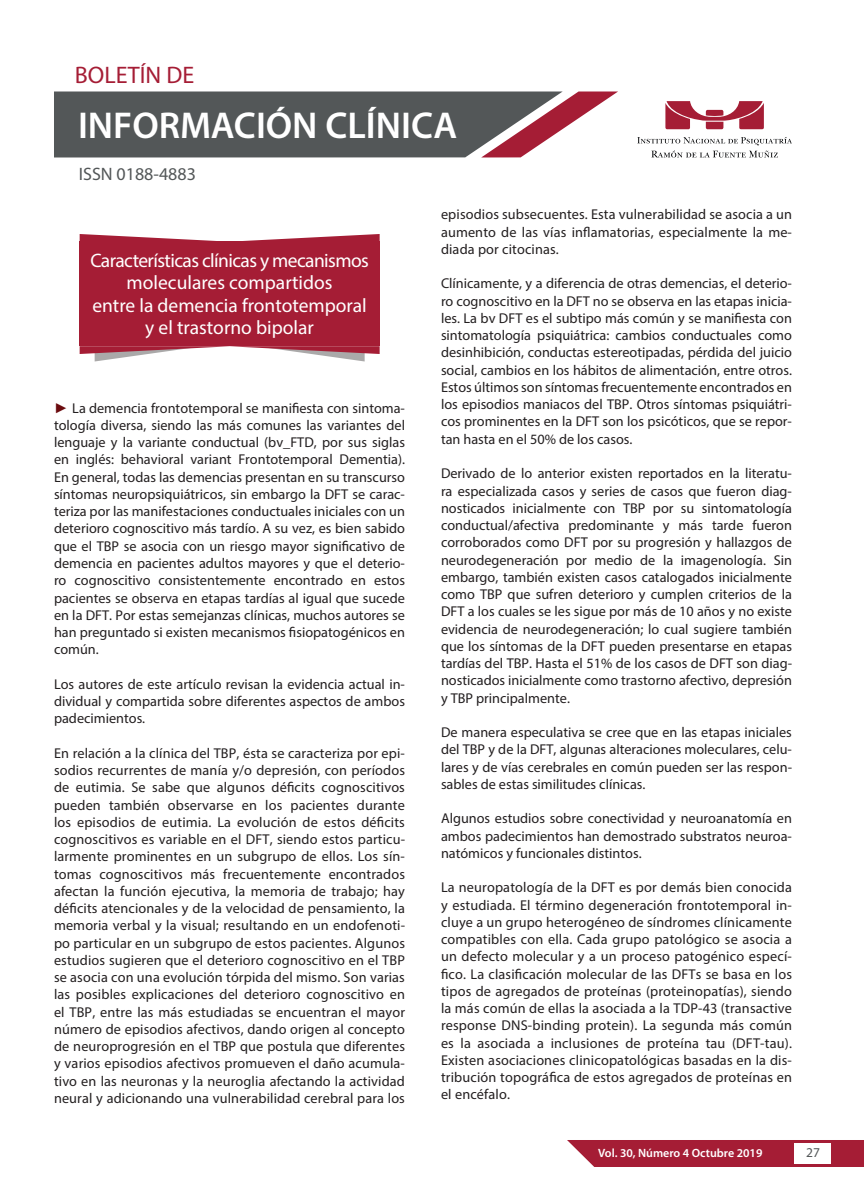
<style>
.page{position:relative;width:864px;height:1188px;background:#fff}
.page>*{position:absolute;margin:0;border:0;box-sizing:border-box;transform-origin:0 0}
.t1{font:600 37.5px "Myriad Pro";color:#fff}
.t2{font:24px "Myriad Pro";color:#a51d35}
.t3{font:19.5px/22.5px "Myriad Pro";color:#fff;text-align:center}
.t4{font:18px "Myriad Pro";color:#535758}
.t5{font:14.25px/17.2px "Myriad Pro";color:#231f20;text-align:justify}
.t6{font:13.5px "Myriad Pro";color:#535758}
.t7{font:600 12px "Myriad Pro";color:#fff}
.s1{font-family:"Arial";color:#6b0b0e}
</style>
<div class="page">
<svg style="left:54px;top:92px;width:564px;height:66px;background:#6d676a"></svg>
<svg style="left:665px;top:101px;width:99px;height:28px"></svg>
<svg style="left:651px;top:151px;width:127px;height:7px"></svg>
<svg style="left:637px;top:137px;width:155px;height:8px"></svg>
<div style="left:567px;top:1140px;width:297px;height:27px;background:#a51d35"></div>
<div style="left:795px;top:1143px;width:36px;height:21px;background:#fff"></div>
<div style="left:80px;top:242px;width:300px;height:104px;background:#a51d35"></div>
<svg style="left:80px;top:346px;width:300px;height:15px"></svg>
<svg style="left:80px;top:234px;width:300px;height:8px"></svg>
<h2 class="t2" style="left:75px;top:60px;width:121px">BOLETÍN DE</h2>
<h1 class="t1" style="left:78px;top:101px;width:381px">INFORMACIÓN CLÍNICA</h1>
<p class="t4" style="left:79px;top:163px;width:119px">ISSN 0188-4883</p>
<h3 class="t3" style="left:90px;top:249px;width:280px">Características clínicas y mecanismos moleculares compartidos<br>entre la demencia frontotemporal y el trastorno bipolar</h3>
<p class="t5" style="left:54px;top:399px;width:353px"><span class="s1">►</span> La demencia frontotemporal se manifiesta con sintoma&shy;tología diversa, siendo las más comunes las variantes del lenguaje y la variante conductual (bv_FTD, por sus siglas en inglés: behavioral variant Frontotemporal Dementia).<br>En general, todas las demencias presentan en su transcurso síntomas neuropsiquiátricos, sin embargo la DFT se carac&shy;teriza por las manifestaciones conductuales iniciales con un deterioro cognoscitivo más tardío. A su vez, es bien sabido que el TBP se asocia con un riesgo mayor significativo de demencia en pacientes adultos mayores y que el deterio&shy;ro cognoscitivo consistentemente encontrado en estos pacientes se observa en etapas tardías al igual que sucede en la DFT. Por estas semejanzas clínicas, muchos autores se han preguntado si existen mecanismos fisiopatogénicos en común.</p>
<p class="t5" style="left:54px;top:675px;width:353px">Los autores de este artículo revisan la evidencia actual in&shy;dividual y compartida sobre diferentes aspectos de ambos padecimientos.</p>
<p class="t5" style="left:54px;top:744px;width:353px">En relación a la clínica del TBP, ésta se caracteriza por epi&shy;sodios recurrentes de manía y/o depresión, con períodos de eutimia. Se sabe que algunos déficits cognoscitivos pueden también observarse en los pacientes durante los episodios de eutimia. La evolución de estos déficits cognoscitivos es variable en el DFT, siendo estos particu&shy;larmente prominentes en un subgrupo de ellos. Los sín&shy;tomas cognoscitivos más frecuentemente encontrados afectan la función ejecutiva, la memoria de trabajo; hay déficits atencionales y de la velocidad de pensamiento, la memoria verbal y la visual; resultando en un endofenoti&shy;po particular en un subgrupo de estos pacientes. Algunos estudios sugieren que el deterioro cognoscitivo en el TBP se asocia con una evolución tórpida del mismo. Son varias las posibles explicaciones del deterioro cognoscitivo en el TBP, entre las más estudiadas se encuentran el mayor número de episodios afectivos, dando origen al concepto de neuroprogresión en el TBP que postula que diferentes y varios episodios afectivos promueven el daño acumula&shy;tivo en las neuronas y la neuroglia afectando la actividad neural y adicionando una vulnerabilidad cerebral para los</p>
<p class="t5" style="left:441px;top:206px;width:353px">episodios subsecuentes. Esta vulnerabilidad se asocia a un aumento de las vías inflamatorias, especialmente la me&shy;diada por citocinas.</p>
<p class="t5" style="left:441px;top:275px;width:353px">Clínicamente, y a diferencia de otras demencias, el deterio&shy;ro cognoscitivo en la DFT no se observa en las etapas inicia&shy;les. La bv DFT es el subtipo más común y se manifiesta con sintomatología psiquiátrica: cambios conductuales como desinhibición, conductas estereotipadas, pérdida del juicio social, cambios en los hábitos de alimentación, entre otros.<br>Estos últimos son síntomas frecuentemente encontrados en los episodios maniacos del TBP. Otros síntomas psiquiátri&shy;cos prominentes en la DFT son los psicóticos, que se repor&shy;tan hasta en el 50% de los casos.</p>
<p class="t5" style="left:441px;top:465px;width:353px">Derivado de lo anterior existen reportados en la literatu&shy;ra especializada casos y series de casos que fueron diag&shy;nosticados inicialmente con TBP por su sintomatología conductual/afectiva predominante y más tarde fueron corroborados como DFT por su progresión y hallazgos de neurodegeneración por medio de la imagenología. Sin embargo, también existen casos catalogados inicialmente como TBP que sufren deterioro y cumplen criterios de la DFT a los cuales se les sigue por más de 10 años y no existe evidencia de neurodegeneración; lo cual sugiere también que los síntomas de la DFT pueden presentarse en etapas tardías del TBP. Hasta el 51% de los casos de DFT son diag&shy;nosticados inicialmente como trastorno afectivo, depresión y TBP principalmente.</p>
<p class="t5" style="left:441px;top:723px;width:353px">De manera especulativa se cree que en las etapas iniciales del TBP y de la DFT, algunas alteraciones moleculares, celu&shy;lares y de vías cerebrales en común pueden ser las respon&shy;sables de estas similitudes clínicas.</p>
<p class="t5" style="left:441px;top:810px;width:353px">Algunos estudios sobre conectividad y neuroanatomía en ambos padecimientos han demostrado substratos neuroa&shy;natómicos y funcionales distintos.</p>
<p class="t5" style="left:441px;top:879px;width:353px">La neuropatología de la DFT es por demás bien conocida y estudiada. El término degeneración frontotemporal in&shy;cluye a un grupo heterogéneo de síndromes clínicamente compatibles con ella. Cada grupo patológico se asocia a un defecto molecular y a un proceso patogénico especí&shy;fico. La clasificación molecular de las DFTs se basa en los tipos de agregados de proteínas (proteinopatías), siendo la más común de ellas la asociada a la TDP-43 (transactive response DNS-binding protein). La segunda más común es la asociada a inclusiones de proteína tau (DFT-tau).<br>Existen asociaciones clinicopatológicas basadas en la dis&shy;tribución topográfica de estos agregados de proteínas en el encéfalo.</p>
<p class="t7" style="left:598px;top:1146px;width:166px">Vol. 30, Número 4 Octubre 2019</p>
<p class="t6" style="left:806px;top:1144px;width:15px">27</p>
</div>
